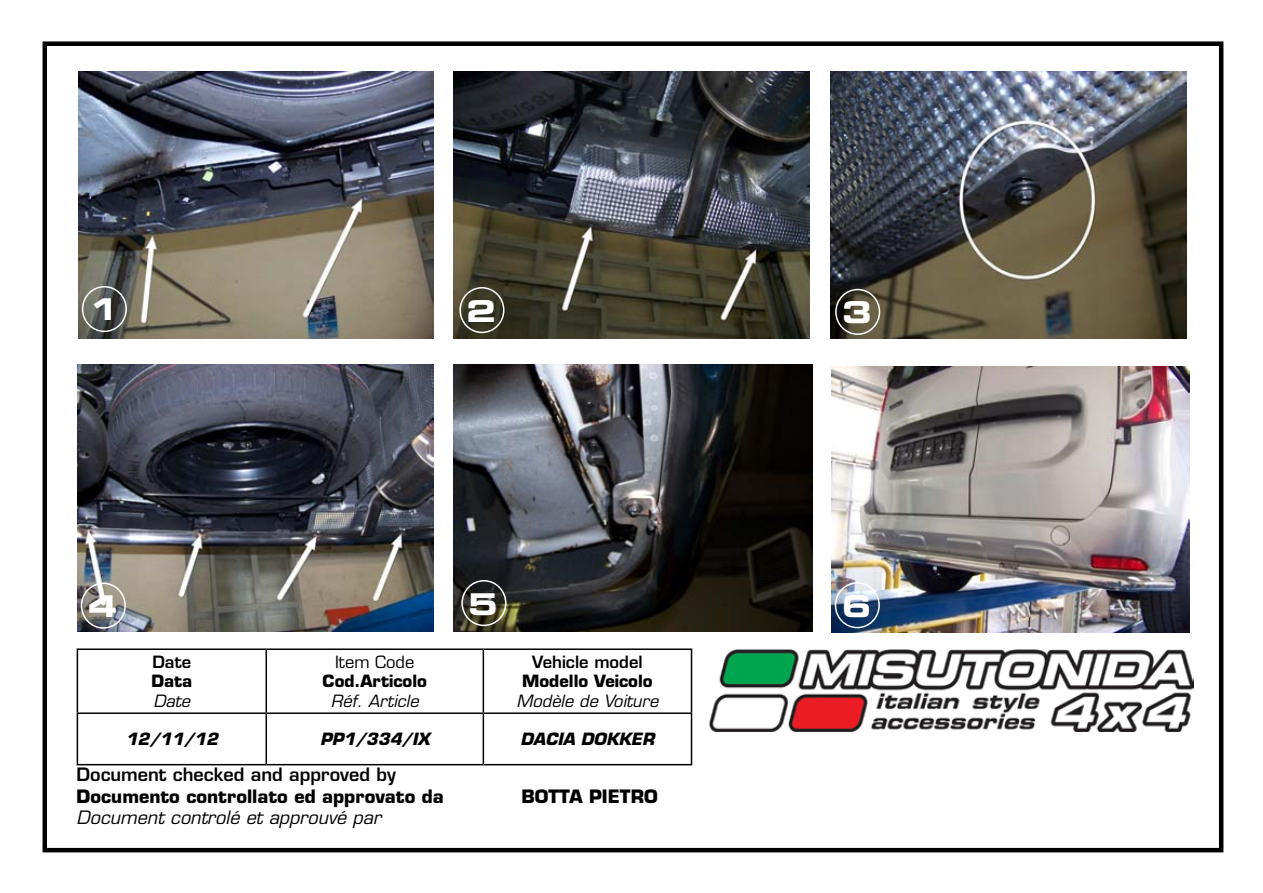
<style>
.page{position:relative;width:1263px;height:893px;background:#fff}
.page>*{position:absolute;margin:0;border:0;box-sizing:border-box;transform-origin:0 0}
.t1{font:30px "Eurostile LT Std Bold Ex 2";color:#fff}
.t2{font:700 18px "Eurostile LT Std";color:#000}
.t3{font:italic 18px "Eurostile LT Std";color:#000}
.t4{font:600 18px "Eurostile LT Std";color:#000}
.t5{font:700 16.5px "Eurostile LT Std";color:#000}
.t6{font:italic 16.5px "Eurostile LT Std";color:#000}
.t7{font:italic 700 16.5px "Eurostile LT Std";color:#000}
.t8{font:600 16.5px "Eurostile LT Std";color:#000}
.t9{font:16.5px "Eurostile LT Std";color:#000}
</style>
<div class="page">
<div style="left:43px;top:41px;width:1180px;height:811px;border:4px solid #000"></div>
<img style="left:78px;top:72px;width:356px;height:266px">
<div style="left:82px;top:286px;width:45px;height:46px;border:2px solid #fff;border-radius:50%"></div>
<img style="left:454px;top:71px;width:356px;height:267px">
<div style="left:459px;top:287px;width:45px;height:46px;border:2px solid #fff;border-radius:50%"></div>
<img style="left:830px;top:72px;width:356px;height:266px">
<img style="left:78px;top:365px;width:356px;height:267px">
<div style="left:81px;top:583px;width:45px;height:46px;border:2px solid #fff;border-radius:50%"></div>
<img style="left:454px;top:365px;width:358px;height:267px">
<div style="left:461px;top:580px;width:45px;height:46px;border:2px solid #fff;border-radius:50%"></div>
<img style="left:831px;top:366px;width:359px;height:267px">
<div style="left:835px;top:582px;width:45px;height:46px;border:2px solid #fff;border-radius:50%"></div>
<img style="left:709px;top:649px;width:484px;height:82px">
<hr style="left:77px;top:648px;width:189px;height:2px;background:#000">
<hr style="left:77px;top:650px;width:1px;height:62px;background:#000">
<hr style="left:266px;top:648px;width:217px;height:2px;background:#000">
<hr style="left:265px;top:650px;width:2px;height:62px;background:#000">
<hr style="left:483px;top:648px;width:209px;height:2px;background:#000">
<hr style="left:483px;top:650px;width:1px;height:62px;background:#000">
<hr style="left:691px;top:650px;width:1px;height:62px;background:#000">
<hr style="left:77px;top:712px;width:189px;height:2px;background:#000">
<hr style="left:77px;top:714px;width:1px;height:50px;background:#000">
<hr style="left:266px;top:712px;width:217px;height:2px;background:#000">
<hr style="left:265px;top:714px;width:2px;height:50px;background:#000">
<hr style="left:483px;top:712px;width:209px;height:2px;background:#000">
<hr style="left:483px;top:714px;width:1px;height:50px;background:#000">
<hr style="left:691px;top:714px;width:1px;height:50px;background:#000">
<hr style="left:77px;top:764px;width:189px;height:1px;background:#000">
<hr style="left:266px;top:764px;width:217px;height:1px;background:#000">
<hr style="left:483px;top:764px;width:209px;height:1px;background:#000">
<div style="left:835px;top:289px;width:45px;height:46px;border:2px solid #fff;border-radius:50%"></div>
<h1 class="t1" style="left:89px;top:289px;width:31px">1</h1>
<h1 class="t1" style="left:466px;top:290px;width:31px">2</h1>
<h1 class="t1" style="left:842px;top:291px;width:31px">3</h1>
<h1 class="t1" style="left:88px;top:585px;width:31px">4</h1>
<h1 class="t1" style="left:468px;top:583px;width:31px">5</h1>
<h1 class="t1" style="left:842px;top:585px;width:31px">6</h1>
<p class="t8" style="left:153px;top:651px;width:40px">Date</p>
<p class="t5" style="left:151px;top:671px;width:42px">Data</p>
<p class="t6" style="left:153px;top:691px;width:38px">Date</p>
<p class="t9" style="left:335px;top:652px;width:81px">Item Code</p>
<p class="t5" style="left:323px;top:671px;width:106px">Cod.Articolo</p>
<p class="t6" style="left:331px;top:691px;width:89px">Réf. Article</p>
<p class="t8" style="left:532px;top:651px;width:112px">Vehicle model</p>
<p class="t5" style="left:522px;top:671px;width:132px">Modello Veicolo</p>
<p class="t6" style="left:516px;top:691px;width:143px">Modèle de Voiture</p>
<p class="t7" style="left:126px;top:729px;width:94px">12/11/12</p>
<p class="t7" style="left:320px;top:729px;width:111px">PP1/334/IX</p>
<p class="t7" style="left:520px;top:729px;width:135px">DACIA DOKKER</p>
<p class="t4" style="left:77px;top:763px;width:321px">Document checked and approved by</p>
<p class="t2" style="left:77px;top:785px;width:369px">Documento controllato ed approvato da</p>
<p class="t2" style="left:522px;top:785px;width:138px">BOTTA PIETRO</p>
<p class="t3" style="left:77px;top:807px;width:306px">Document controlé et approuvé par</p>
</div>
